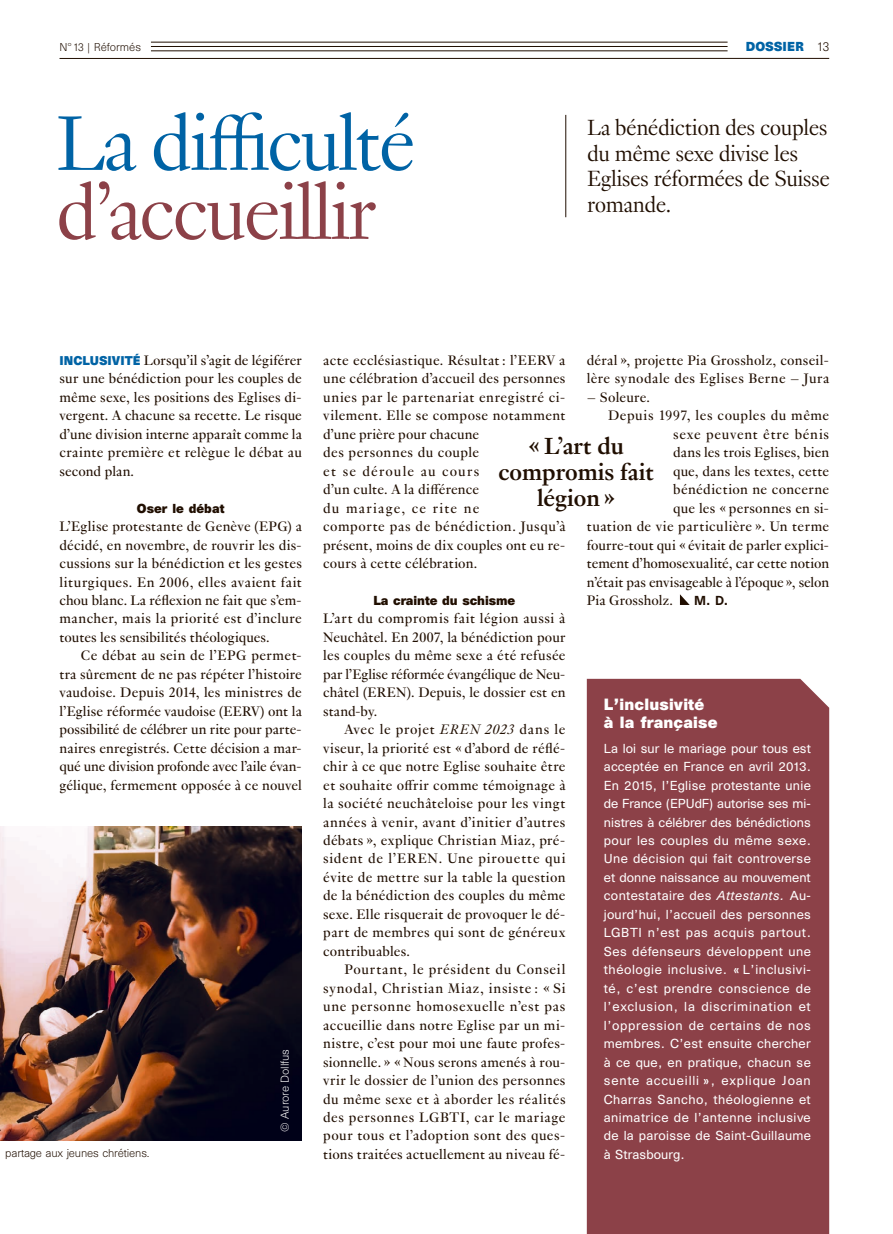
<style>
.page{position:relative;width:893px;height:1234px;background:#fff}
.page>*{position:absolute;margin:0;border:0;box-sizing:border-box;transform-origin:0 0}
.REF_Titres_indd{font:300 84.6px/69px "Genath";letter-spacing:-.04em;color:#0063a5}
.REF_Exergue_indd{font:700 25.5px/26.2px "Genath";color:#200e00;text-align:center}
.REF_Chapeaux_indd{font:300 24px/25.5px "Genath";letter-spacing:-.02em;color:#200e00}
.REF_Texte_indd{font:15px/18.5px "Genath";letter-spacing:.015em;color:#200e00;text-align:justify}
.REF_Texte_indd-2{font:15px "Genath";letter-spacing:-.005em;color:#200e00}
.REF_Titre-encadre_in{font:700 15px "Unica SB";letter-spacing:.01em;color:#fff}
.REF_Texte_indd-3{font:15px "Genath";letter-spacing:.05em;color:#200e00}
.REF_Texte-encadre_in{font:12px/18.5px "Unica SB";letter-spacing:.025em;color:#fff;text-align:justify}
.REF_Intertitre_indd{font:700 12px "Unica SB";letter-spacing:-.005em;color:#200e00}
.t1{font:700 12px "Unica SB";color:#0063a5}
.REF_Texte_indd-4{font:500 12px "Unica SB";color:#200e00}
.t2{font:300 10.5px "Unica SB";letter-spacing:-.01em;color:#200e00}
.REF_legendes_copyrig{font:300 10.5px "Unica SB";letter-spacing:-.01em;color:#fff}
.s1{font-weight:300;color:#200e00}
.s2{color:#8c4148}
.s3{font-family:"Unica SB";font-weight:700;font-size:11.7px;color:#0063a5}
.s4{font-style:italic}
</style>
<div class="page">
<hr style="left:60px;top:58px;width:769px;height:1px;background:#200e00">
<hr style="left:151px;top:51px;width:577px;height:1px;background:#200e00">
<hr style="left:151px;top:46px;width:577px;height:1px;background:#200e00">
<hr style="left:151px;top:42px;width:577px;height:1px;background:#200e00">
<div style="left:587px;top:678px;width:242px;height:555px;background:#8c4148"></div>
<hr style="left:565px;top:115px;width:1px;height:102px;background:#200e00">
<svg style="left:680px;top:594px;width:10px;height:11px"></svg>
<img style="left:0;top:826px;width:302px;height:314px">
<p class="t2" style="left:60px;top:41px;width:83px">N° 13 | Réformés</p>
<p class="t1" style="left:746px;top:39px;width:85px">DOSSIER <span class="s1">13</span></p>
<p class="REF_Titres_indd" style="left:56px;top:102px;width:362px">La difficulté <span class="s2">d’accueillir</span></p>
<p class="REF_Chapeaux_indd" style="left:587px;top:113px;width:244px">La bénédiction des couples du même sexe divise les<br>Eglises réformées de Suisse romande.</p>
<p class="REF_Texte_indd" style="left:60px;top:350px;width:244px"><span class="s3">INCLUSIVITÉ</span> Lorsqu’il s’agit de légiférer sur une bénédiction pour les couples de même sexe, les positions des Eglises di&shy;vergent. A chacune sa recette. Le risque d’une division interne apparaît comme la crainte première et relègue le débat au second plan.</p>
<p class="REF_Intertitre_indd" style="left:137px;top:500px;width:89px">Oser le débat</p>
<p class="REF_Texte_indd" style="left:60px;top:516px;width:244px">L’Eglise protestante de Genève (EPG) a décidé, en novembre, de rouvrir les dis&shy;cussions sur la bénédiction et les gestes liturgiques. En 2006, elles avaient fait chou blanc. La réflexion ne fait que s’em&shy;mancher, mais la priorité est d’inclure toutes les sensibilités théologiques.</p>
<p class="REF_Texte_indd" style="left:60px;top:645px;width:244px;text-indent:21px">Ce débat au sein de l’EPG permet&shy;tra sûrement de ne pas répéter l’histoire vaudoise. Depuis 2014, les ministres de l’Eglise réformée vaudoise (EERV) ont la possibilité de célébrer un rite pour parte&shy;naires enregistrés. Cette décision a mar&shy;qué une division profonde avec l’aile évan&shy;gélique, fermement opposée à ce nouvel</p>
<p class="t2" style="left:5px;top:1146px;width:146px">partage aux jeunes chrétiens.</p>
<p class="REF_legendes_copyrig" style="left:279px;top:1131px;width:84px;rotate:-90deg">© Aurore Dollfus</p>
<p class="REF_Texte_indd" style="left:323px;top:350px;width:244px;text-align:left">acte ecclésiastique. Résultat : l’EERV a une célébration d’accueil des personnes unies par le partenariat enregistré ci&shy;vilement. Elle se compose notamment d’une prière pour chacune<br>des personnes du couple<br>et se déroule au cours<br>d’un culte. A la différence<br>du mariage, ce rite ne<br>comporte pas de bénédiction. Jusqu’à présent, moins de dix couples ont eu re&shy;cours à cette célébration.</p>
<p class="REF_Intertitre_indd" style="left:373px;top:593px;width:144px">La crainte du schisme</p>
<p class="REF_Texte_indd" style="left:323px;top:608px;width:244px">L’art du compromis fait légion aussi à Neuchâtel. En 2007, la bénédiction pour les couples du même sexe a été refusée par l’Eglise réformée évangélique de Neu&shy;châtel (EREN). Depuis, le dossier est en stand-by.</p>
<p class="REF_Texte_indd" style="left:323px;top:719px;width:244px;text-indent:21px">Avec le projet <span class="s4">EREN 2023</span> dans le viseur, la priorité est « d’abord de réflé&shy;chir à ce que notre Eglise souhaite être et souhaite offrir comme témoignage à la société neuchâteloise pour les vingt années à venir, avant d’initier d’autres débats », explique Christian Miaz, pré&shy;sident de l’EREN. Une pirouette qui évite de mettre sur la table la question de la bénédiction des couples du même sexe. Elle risquerait de provoquer le dé&shy;part de membres qui sont de généreux contribuables.</p>
<p class="REF_Texte_indd" style="left:323px;top:958px;width:244px;text-indent:21px">Pourtant, le président du Conseil synodal, Christian Miaz, insiste : « Si une personne homosexuelle n’est pas accueillie dans notre Eglise par un mi&shy;nistre, c’est pour moi une faute profes&shy;sionnelle. » « Nous serons amenés à rou&shy;vrir le dossier de l’union des personnes du même sexe et à aborder les réalités des personnes LGBTI, car le mariage pour tous et l’adoption sont des ques&shy;tions traitées actuellement au niveau fé-</p>
<p class="REF_Texte_indd" style="left:587px;top:350px;width:244px">déral », projette Pia Grossholz, conseil&shy;lère synodale des Eglises Berne – Jura</p>
<p class="REF_Texte_indd" style="left:587px;top:387px;width:65px">– Soleure.</p>
<p class="REF_Texte_indd" style="left:608px;top:405px;width:223px">Depuis 1997, les couples du même</p>
<p class="REF_Texte_indd-3" style="left:673px;top:423px;width:158px">sexe peuvent être bénis</p>
<p class="REF_Texte_indd" style="left:673px;top:442px;width:158px">dans les trois Eglises, bien</p>
<p class="REF_Texte_indd" style="left:673px;top:460px;width:158px">que, dans les textes, cette</p>
<p class="REF_Texte_indd" style="left:673px;top:479px;width:158px">bénédiction ne concerne</p>
<p class="REF_Texte_indd" style="left:673px;top:497px;width:158px">que les « personnes en si-</p>
<p class="REF_Texte_indd" style="left:587px;top:516px;width:244px">tuation de vie particulière ». Un terme</p>
<p class="REF_Texte_indd" style="left:587px;top:534px;width:244px">fourre-tout qui « évitait de parler explici-</p>
<p class="REF_Texte_indd-2" style="left:587px;top:552px;width:244px">tement d’homosexualité, car cette notion</p>
<p class="REF_Texte_indd-2" style="left:587px;top:571px;width:244px">n’était pas envisageable à l’époque », selon</p>
<p class="REF_Texte_indd" style="left:587px;top:589px;width:88px">Pia Grossholz.</p>
<p class="REF_Texte_indd-4" style="left:694px;top:593px;width:35px">M. D.</p>
<p class="REF_Exergue_indd" style="left:529px;top:430px;width:97px">« L’art du</p>
<p class="REF_Exergue_indd" style="left:498px;top:456px;width:157px">compromis fait légion »</p>
<p class="REF_Titre-encadre_in" style="left:604px;top:694px;width:102px">L’inclusivité</p>
<p class="REF_Titre-encadre_in" style="left:604px;top:713px;width:115px">à la française</p>
<p class="REF_Texte-encadre_in" style="left:604px;top:739px;width:209px">La loi sur le mariage pour tous est acceptée en France en avril 2013.<br>En 2015, l’Eglise protestante unie de France (EPUdF) autorise ses mi&shy;nistres à célébrer des bénédictions pour les couples du même sexe.<br>Une décision qui fait controverse et donne naissance au mouvement contestataire des <span class="s4">Attestants.</span> Au&shy;jourd’hui, l’accueil des personnes LGBTI n’est pas acquis partout.<br>Ses défenseurs développent une théologie inclusive. « L’inclusivi&shy;té, c’est prendre conscience de l’exclusion, la discrimination et l’oppression de certains de nos membres. C’est ensuite chercher à ce que, en pratique, chacun se sente accueilli », explique Joan Charras Sancho, théologienne et animatrice de l’antenne inclusive de la paroisse de Saint-Guillaume à Strasbourg.</p>
</div>
